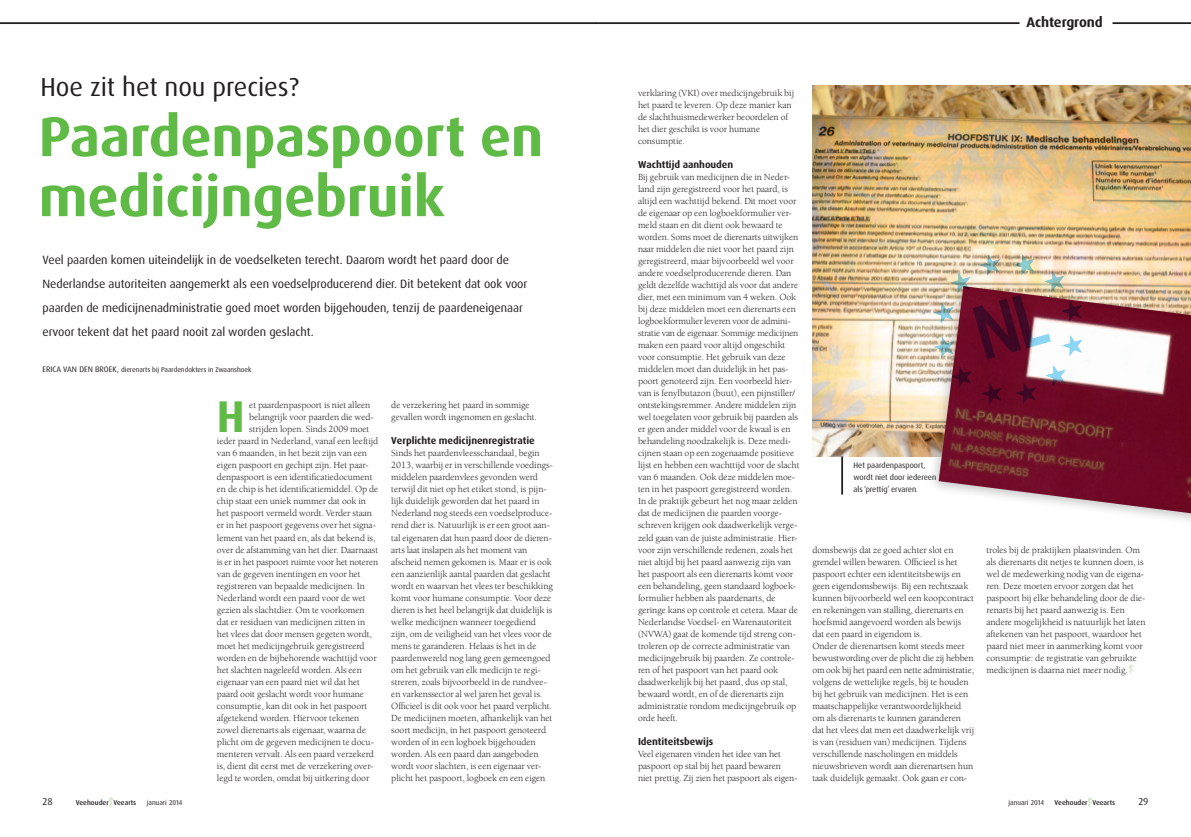
<style>
.page{position:relative;width:1191px;height:837px;background:#fff}
.page>*{position:absolute;margin:0;border:0;box-sizing:border-box;transform-origin:0 0}
.t1{font:700 56px/60px "Dax OT";letter-spacing:-.005em;color:#60bb46}
.t2{font:700 44.5px "Dax OT";color:#60bb46}
.t3{font:26px "Dax OT";letter-spacing:-.005em;color:#231f20}
.t4{font:700 14px "Dax OT";letter-spacing:-.005em;color:#231f20}
.t5{font:12px/24px "Dax OT";letter-spacing:-.005em;color:#231f20}
.t6{font:700 10px "Dax OT";letter-spacing:-.005em;color:#231f20}
.t7{font:10px "Dax OT";color:#231f20}
.t8{font:9.6px/12px "Berkeley Std";letter-spacing:-.005em;color:#231f20}
.t9{font:8px/12px "Dax OT";letter-spacing:-.005em;color:#231f20}
.t10{font:7px "Dax OT";letter-spacing:-.005em;color:#231f20}
.t11{font:500 7px "Dax OT";letter-spacing:.005em;color:#231f20}
.s1{font-size:8px}
.s2{font-size:6px}
</style>
<div class="page">
<img style="left:812px;top:85px;width:379px;height:371px">
<svg style="left:109px;top:797px;width:4px;height:9px"></svg>
<hr style="left:0;top:22px;width:595px;height:2px;background:#231f20">
<svg style="left:1088px;top:797px;width:4px;height:9px"></svg>
<hr style="left:595px;top:22px;width:424px;height:2px;background:#231f20">
<hr style="left:1112px;top:22px;width:79px;height:2px;background:#231f20">
<svg style="left:1129px;top:664px;width:4px;height:9px"></svg>
<hr style="left:841px;top:456px;width:2px;height:38px;background:#231f20">
<div style="left:926px;top:279px;width:265px;height:248px;background:#231f20;opacity:.25"></div>
<img style="left:938px;top:286px;width:253px;height:227px">
<img style="left:933px;top:254px;width:149px;height:150px">
<h3 class="t3" style="left:41px;top:71px;width:260px">Hoe zit het nou precies?</h3>
<h1 class="t1" style="left:39px;top:107px;width:506px">Paardenpaspoort en medicijngebruik</h1>
<p class="t5" style="left:43px;top:248px;width:486px">Veel paarden komen uiteindelijk in de voedselketen terecht. Daarom wordt het paard door de Nederlandse autoriteiten aangemerkt als een voedselproducerend dier. Dit betekent dat ook voor paarden de medicijnenadministratie goed moet worden bijgehouden, tenzij de paardeneigenaar ervoor tekent dat het paard nooit zal worden geslacht.</p>
<p class="t9" style="left:43px;top:363px;width:42px">Erica van den</p>
<p class="t10" style="left:95px;top:365px;width:158px"><span class="s1">broek,</span> dierenarts bij Paardendokters in Zwaanshoek</p>
<p class="t8" style="left:391px;top:399px;width:147px">de verzekering het paard in sommige gevallen wordt ingenomen en geslacht.</p>
<p class="t6" style="left:391px;top:434px;width:145px">Verplichte medicijnenregistratie</p>
<p class="t8" style="left:391px;top:447px;width:163px">Sinds het paardenvleesschandaal, begin 2013, waarbij er in verschillende voedings&shy;middelen paardenvlees gevonden werd terwijl dit niet op het etiket stond, is pijn&shy;lijk duidelijk geworden dat het paard in Nederland nog steeds een voedselproduce&shy;rend dier is. Natuurlijk is er een groot aan&shy;tal eigenaren dat hun paard door de dieren&shy;arts laat inslapen als het moment van afscheid nemen gekomen is. Maar er is ook een aanzienlijk aantal paarden dat geslacht wordt en waarvan het vlees ter beschikking komt voor humane consumptie. Voor deze dieren is het heel belangrijk dat duidelijk is welke medicijnen wanneer toegediend zijn, om de veiligheid van het vlees voor de mens te garanderen. Helaas is het in de paardenwereld nog lang geen gemeengoed om het gebruik van elk medicijn te regi&shy;streren, zoals bijvoorbeeld in de rundvee&shy;en varkenssector al wel jaren het geval is.<br>Officieel is dit ook voor het paard verplicht.<br>De medicijnen moeten, afhankelijk van het soort medicijn, in het paspoort genoteerd worden of in een logboek bijgehouden worden. Als een paard dan aangeboden wordt voor slachten, is een eigenaar ver&shy;plicht het paspoort, logboek en een eigen</p>
<h2 class="t2" style="left:217px;top:388px;width:29px">H</h2>
<p class="t8" style="left:249px;top:399px;width:123px">et paardenpaspoort is niet alleen</p>
<p class="t8" style="left:249px;top:411px;width:126px">belangrijk voor paarden die wed-</p>
<p class="t8" style="left:249px;top:423px;width:122px">strijden lopen. Sinds 2009 moet</p>
<p class="t8" style="left:217px;top:435px;width:163px">ieder paard in Nederland, vanaf een leeftijd</p>
<p class="t8" style="left:217px;top:447px;width:152px">van 6 maanden, in het bezit zijn van een</p>
<p class="t8" style="left:217px;top:459px;width:153px">eigen paspoort en gechipt zijn. Het paar-</p>
<p class="t8" style="left:217px;top:471px;width:157px">denpaspoort is een identificatiedocument</p>
<p class="t8" style="left:217px;top:483px;width:163px">en de chip is het identificatiemiddel. Op de</p>
<p class="t8" style="left:217px;top:495px;width:151px">chip staat een uniek nummer dat ook in</p>
<p class="t8" style="left:217px;top:507px;width:157px">het paspoort vermeld wordt. Verder staan</p>
<p class="t8" style="left:217px;top:519px;width:160px">er in het paspoort gegevens over het signa-</p>
<p class="t8" style="left:217px;top:531px;width:160px">lement van het paard en, als dat bekend is,</p>
<p class="t8" style="left:217px;top:543px;width:163px">over de afstamming van het dier. Daarnaast</p>
<p class="t8" style="left:217px;top:555px;width:163px">is er in het paspoort ruimte voor het noteren</p>
<p class="t8" style="left:217px;top:567px;width:145px">van de gegeven inentingen en voor het</p>
<p class="t8" style="left:217px;top:579px;width:150px">registreren van bepaalde medicijnen. In</p>
<p class="t8" style="left:217px;top:591px;width:150px">Nederland wordt een paard voor de wet</p>
<p class="t8" style="left:217px;top:603px;width:149px">gezien als slachtdier. Om te voorkomen</p>
<p class="t8" style="left:217px;top:615px;width:150px">dat er residuen van medicijnen zitten in</p>
<p class="t8" style="left:217px;top:627px;width:157px">het vlees dat door mensen gegeten wordt,</p>
<p class="t8" style="left:217px;top:639px;width:149px">moet het medicijngebruik geregistreerd</p>
<p class="t8" style="left:217px;top:651px;width:161px">worden en de bijbehorende wachttijd voor</p>
<p class="t8" style="left:217px;top:663px;width:146px">het slachten nageleefd worden. Als een</p>
<p class="t8" style="left:217px;top:675px;width:145px">eigenaar van een paard niet wil dat het</p>
<p class="t8" style="left:217px;top:687px;width:149px">paard ooit geslacht wordt voor humane</p>
<p class="t8" style="left:217px;top:699px;width:152px">consumptie, kan dit ook in het paspoort</p>
<p class="t8" style="left:217px;top:711px;width:144px">afgetekend worden. Hiervoor tekenen</p>
<p class="t8" style="left:217px;top:723px;width:151px">zowel dierenarts als eigenaar, waarna de</p>
<p class="t8" style="left:217px;top:735px;width:158px">plicht om de gegeven medicijnen te docu-</p>
<p class="t8" style="left:217px;top:747px;width:159px">menteren vervalt. Als een paard verzekerd</p>
<p class="t8" style="left:217px;top:759px;width:158px">is, dient dit eerst met de verzekering over-</p>
<p class="t8" style="left:217px;top:771px;width:154px">legd te worden, omdat bij uitkering door</p>
<h3 class="t4" style="left:1026px;top:13px;width:78px">Achtergrond</h3>
<p class="t8" style="left:638px;top:87px;width:158px">verklaring (VKI) over medicijngebruik bij het paard te leveren. Op deze manier kan de slachthuismedewerker beoordelen of het dier geschikt is voor humane consumptie.</p>
<p class="t6" style="left:638px;top:158px;width:97px">Wachttijd aanhouden</p>
<p class="t8" style="left:638px;top:171px;width:163px">Bij gebruik van medicijnen die in Neder&shy;land zijn geregistreerd voor het paard, is altijd een wachttijd bekend. Dit moet voor de eigenaar op een logboekformulier ver&shy;meld staan en dit dient ook bewaard te worden. Soms moet de dierenarts uitwijken naar middelen die niet voor het paard zijn geregistreerd, maar bijvoorbeeld wel voor andere voedselproducerende dieren. Dan geldt dezelfde wachttijd als voor dat andere dier, met een minimum van 4 weken. Ook bij deze middelen moet een dierenarts een logboekformulier leveren voor de admini&shy;stratie van de eigenaar. Sommige medicijnen maken een paard voor altijd ongeschikt voor consumptie. Het gebruik van deze middelen moet dan duidelijk in het pas&shy;poort genoteerd zijn. Een voorbeeld hier&shy;van is fenylbutazon (buut), een pijnstiller/ ontstekingsremmer. Andere middelen zijn wel toegelaten voor gebruik bij paarden als er geen ander middel voor de kwaal is en behandeling noodzakelijk is. Deze medi&shy;cijnen staan op een zogenaamde positieve lijst en hebben een wachttijd voor de slacht van 6 maanden. Ook deze middelen moe&shy;ten in het paspoort geregistreerd worden.<br>In de praktijk gebeurt het nog maar zelden dat de medicijnen die paarden voorge&shy;schreven krijgen ook daadwerkelijk verge&shy;zeld gaan van de juiste administratie. Hier&shy;voor zijn verschillende redenen, zoals het niet altijd bij het paard aanwezig zijn van het paspoort als een dierenarts komt voor een behandeling, geen standaard logboek&shy;formulier hebben als paardenarts, de geringe kans op controle et cetera. Maar de Nederlandse Voedsel- en Warenautoriteit (NVWA) gaat de komende tijd streng con&shy;troleren op de correcte administratie van medicijngebruik bij paarden. Ze controle&shy;ren of het paspoort van het paard ook daadwerkelijk bij het paard, dus op stal, bewaard wordt, en of de dierenarts zijn administratie rondom medicijngebruik op orde heeft.</p>
<p class="t6" style="left:638px;top:734px;width:77px">Identiteitsbewijs</p>
<p class="t8" style="left:638px;top:747px;width:161px">Veel eigenaren vinden het idee van het paspoort op stal bij het paard bewaren niet prettig. Zij zien het paspoort als eigen-</p>
<p class="t9" style="left:853px;top:459px;width:84px">Het paardenpaspoort, wordt niet door iedereen als ‘prettig’ ervaren<span class="s2">.</span></p>
<p class="t8" style="left:812px;top:543px;width:163px">domsbewijs dat ze goed achter slot en grendel willen bewaren. Officieel is het paspoort echter een identiteitsbewijs en geen eigendomsbewijs. Bij een rechtszaak kunnen bijvoorbeeld wel een koopcontract en rekeningen van stalling, dierenarts en hoefsmid aangevoerd worden als bewijs dat een paard in eigendom is.<br>Onder de dierenartsen komt steeds meer bewustwording over de plicht die zij hebben om ook bij het paard een nette administratie, volgens de wettelijke regels, bij te houden bij het gebruik van medicijnen. Het is een maatschappelijke verantwoordelijkheid om als dierenarts te kunnen garanderen dat het vlees dat men eet daadwerkelijk vrij is van (residuen van) medicijnen. Tijdens verschillende nascholingen en middels nieuwsbrieven wordt aan dierenartsen hun taak duidelijk gemaakt. Ook gaan er con-</p>
<p class="t8" style="left:986px;top:543px;width:161px">troles bij de praktijken plaatsvinden. Om als dierenarts dit netjes te kunnen doen, is wel de medewerking nodig van de eigena&shy;ren. Deze moeten ervoor zorgen dat het paspoort bij elke behandeling door de die&shy;renarts bij het paard aanwezig is. Een andere mogelijkheid is natuurlijk het laten aftekenen van het paspoort, waardoor het paard niet meer in aanmerking komt voor consumptie: de registratie van gebruikte medicijnen is daarna niet meer nodig.</p>
<p class="t7" style="left:43px;top:794px;width:12px">28</p>
<p class="t11" style="left:76px;top:797px;width:62px">Veehouder Veearts</p>
<p class="t10" style="left:147px;top:797px;width:37px">januari 2014</p>
<p class="t10" style="left:1008px;top:797px;width:37px">januari 2014</p>
<p class="t11" style="left:1054px;top:797px;width:62px">Veehouder Veearts</p>
<p class="t7" style="left:1138px;top:794px;width:12px">29</p>
</div>
